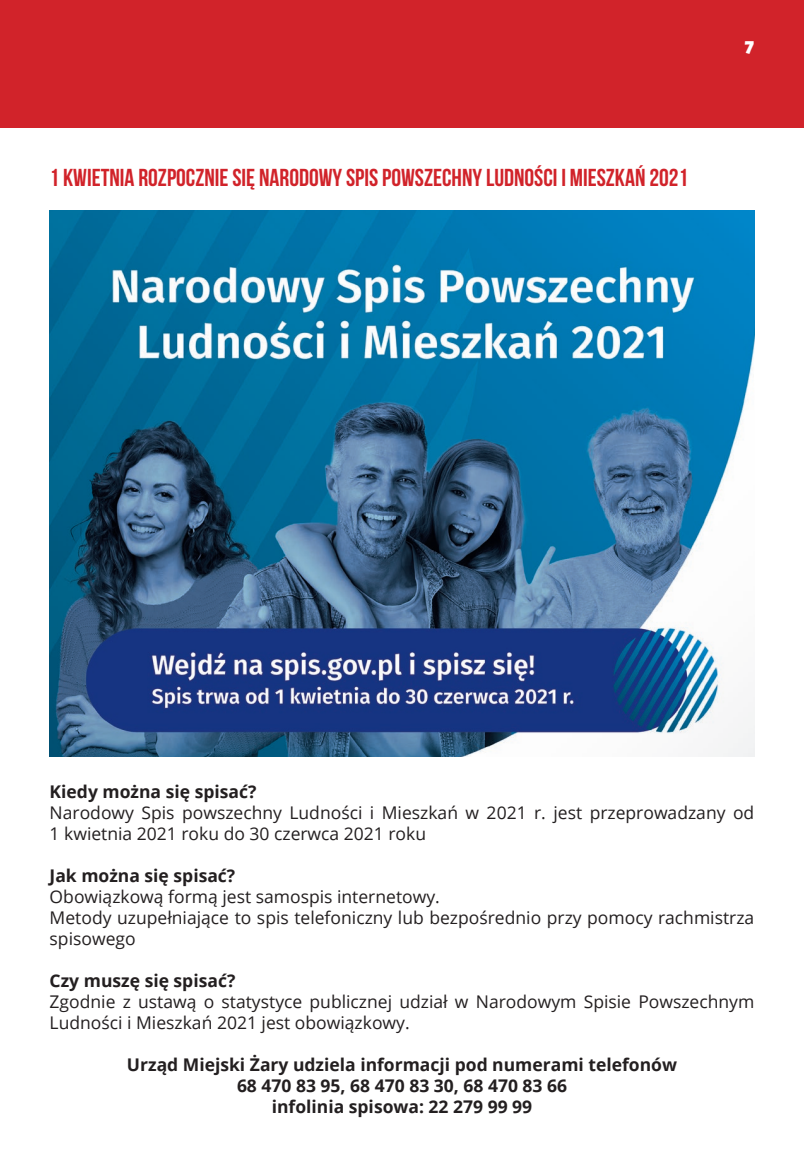
<style>
.page{position:relative;width:804px;height:1166px;background:#fff}
.page>*{position:absolute;margin:0;border:0;box-sizing:border-box;transform-origin:0 0}
.t1{font:24.5px "Bebas Neue";color:#d1232a}
.t2{font:900 21px "Alegreya Sans";color:#fff}
.t3{font:17.5px/21px "Open Sans";color:#231f20}
.t4{font:700 17.5px/21px "Open Sans";color:#231f20;text-align:center}
</style>
<div class="page">
<div style="left:0;top:0;width:804px;height:127px;background:#d1232a"></div>
<img style="left:50px;top:210px;width:704px;height:546px">
<h1 class="t1" style="left:50px;top:164px;width:640px">1 KWIETNIA ROZPOCZNIE SIĘ NARODOWY SPIS POWSZECHNY LUDNOŚCI I MIESZKAŃ 2021</h1>
<p class="t2" style="left:745px;top:28px;width:11px">7</p>
<p class="t4" style="left:50px;top:781px;width:208px">Kiedy można się spisać?</p>
<p class="t3" style="left:50px;top:802px;width:706px">Narodowy Spis powszechny Ludności i Mieszkań w 2021 r. jest przeprowadzany od<br>1 kwietnia 2021 roku do 30 czerwca 2021 roku</p>
<p class="t4" style="left:50px;top:865px;width:187px">Jak można się spisać?</p>
<p class="t3" style="left:50px;top:886px;width:706px">Obowiązkową formą jest samospis internetowy.<br>Metody uzupełniające to spis telefoniczny lub bezpośrednio przy pomocy rachmistrza spisowego</p>
<p class="t4" style="left:50px;top:970px;width:187px">Czy muszę się spisać?</p>
<p class="t3" style="left:50px;top:991px;width:706px">Zgodnie z ustawą o statystyce publicznej udział w Narodowym Spisie Powszechnym<br>Ludności i Mieszkań 2021 jest obowiązkowy.</p>
<p class="t4" style="left:127px;top:1054px;width:551px">Urząd Miejski Żary udziela informacji pod numerami telefonów<br>68 470 83 95, 68 470 83 30, 68 470 83 66<br>infolinia spisowa: 22 279 99 99</p>
</div>
